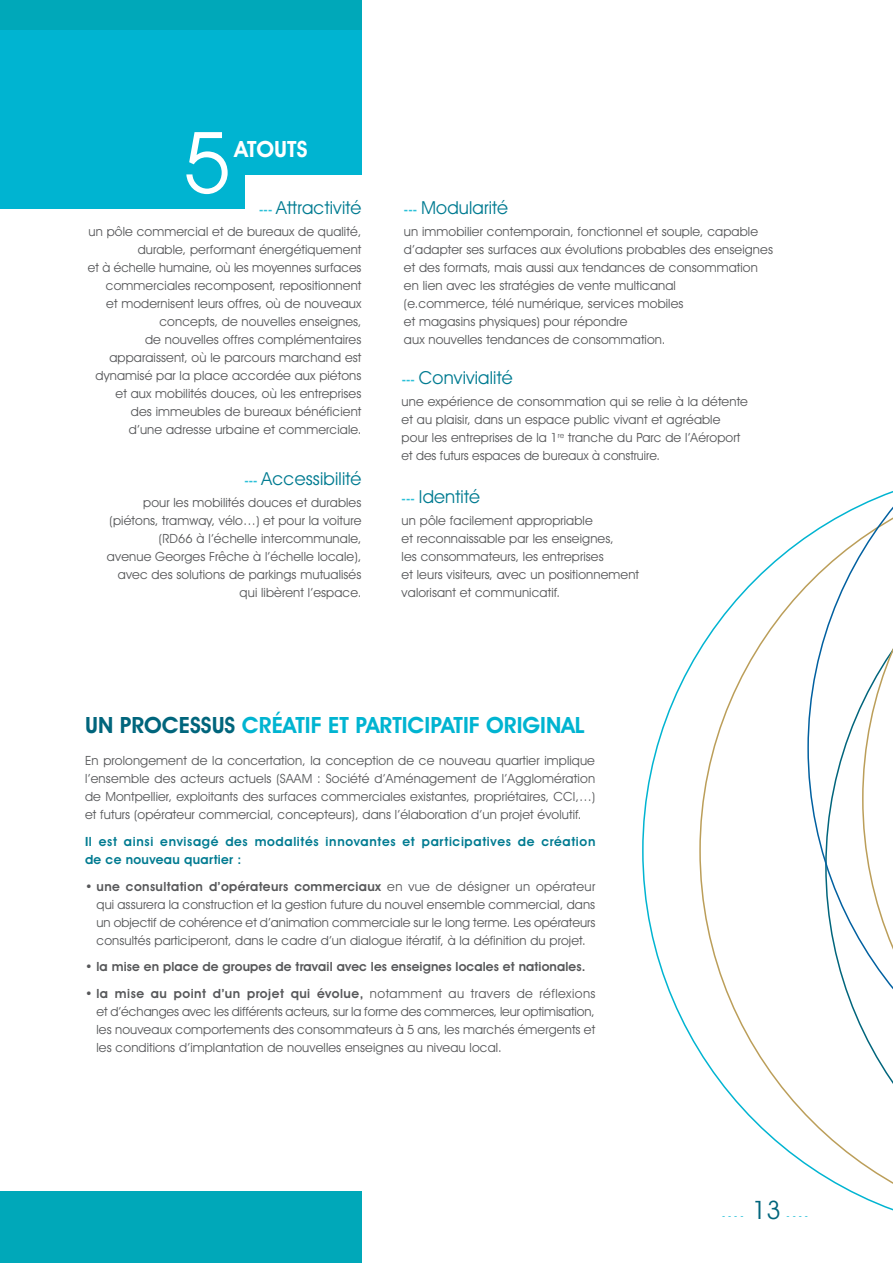
<style>
.page{position:relative;width:893px;height:1263px;background:#fff}
.page>*{position:absolute;margin:0;border:0;box-sizing:border-box;transform-origin:0 0}
.t1{font:85.5px "Avant Garde IT Cby BT";color:#fff}
.t2{font:25.5px "Avant Garde IT Cby BT";color:#00657c}
.t3{font:600 22.5px "Avant Garde IT Cby BT";color:#00b4d1}
.t4{font:600 22.5px "Avant Garde IT Cby BT";color:#fff}
.t5{font:18px "Avant Garde IT Cby BT";letter-spacing:.01em;color:#017b91}
.t6{font:12.75px/18px "Avant Garde IT Cby BT";letter-spacing:.01em;color:#57585a}
.t7{font:600 12.75px/18px "Avant Garde IT Cby BT";letter-spacing:.05em;color:#017b91}
.t8{font:600 12.75px "Avant Garde IT Cby BT";letter-spacing:.01em;color:#57585a}
.t9{font:9.75px "Avant Garde IT Cby BT";color:#00b4d1}
.s1{font-weight:600;font-size:12.75px;color:#2bc0d8}
.s2{color:#00657c}
.s3{font-weight:600}
</style>
<div class="page">
<div style="left:85px;top:0;width:276px;height:174px;background:#00b4d1"></div>
<div style="left:0;top:0;width:245px;height:208px;background:#00b4d1"></div>
<svg style="left:642px;top:650px;width:57px;height:402px"></svg>
<svg style="left:699px;top:535px;width:126px;height:643px"></svg>
<svg style="left:825px;top:1132px;width:68px;height:79px"></svg>
<svg style="left:807px;top:504px;width:55px;height:627px"></svg>
<svg style="left:862px;top:491px;width:31px;height:691px"></svg>
<div style="left:0;top:0;width:361px;height:30px;background:#00a8b9"></div>
<div style="left:0;top:1191px;width:361px;height:72px;background:#00a8b9"></div>
<h1 class="t1" style="left:183px;top:111px;width:50px">5</h1>
<h3 class="t4" style="left:235px;top:136px;width:73px">atouts</h3>
<h3 class="t5" style="left:259px;top:196px;width:104px"><span class="s1">---</span> Attractivité</h3>
<p class="t6" style="left:88px;top:222px;width:275px;text-align:right">un pôle commercial et de bureaux de qualité, durable, performant énergétiquement<br>et à échelle humaine, où les moyennes surfaces commerciales recomposent, repositionnent<br>et modernisent leurs offres, où de nouveaux concepts, de nouvelles enseignes,<br>de nouvelles offres complémentaires apparaissent, où le parcours marchand est dynamisé par la place accordée aux piétons et aux mobilités douces, où les entreprises<br>des immeubles de bureaux bénéficient<br>d’une adresse urbaine et commerciale.</p>
<h3 class="t5" style="left:244px;top:467px;width:119px"><span class="s1">---</span> Accessibilité</h3>
<p class="t6" style="left:107px;top:493px;width:256px;text-align:right">pour les mobilités douces et durables (piétons, tramway, vélo…) et pour la voiture (RD66 à l’échelle intercommunale,<br>avenue Georges Frêche à l’échelle locale), avec des solutions de parkings mutualisés qui libèrent l’espace.</p>
<h3 class="t5" style="left:404px;top:196px;width:106px"><span class="s1">---</span> Modularité</h3>
<p class="t6" style="left:404px;top:222px;width:370px">un immobilier contemporain, fonctionnel et souple, capable d’adapter ses surfaces aux évolutions probables des enseignes et des formats, mais aussi aux tendances de consommation en lien avec les stratégies de vente multicanal<br>(e.commerce, télé numérique, services mobiles<br>et magasins physiques) pour répondre<br>aux nouvelles tendances de consommation.</p>
<h3 class="t5" style="left:402px;top:366px;width:113px"><span class="s1">---</span> Convivialité</h3>
<p class="t6" style="left:402px;top:392px;width:348px">une expérience de consommation qui se relie à la détente et au plaisir, dans un espace public vivant et agréable pour les entreprises de la 1<sup>re</sup> tranche du Parc de l’Aéroport et des futurs espaces de bureaux à construire.</p>
<h3 class="t5" style="left:402px;top:485px;width:80px"><span class="s1">---</span> Identité</h3>
<p class="t6" style="left:402px;top:511px;width:239px">un pôle facilement appropriable<br>et reconnaissable par les enseignes,<br>les consommateurs, les entreprises<br>et leurs visiteurs, avec un positionnement valorisant et communicatif.</p>
<h3 class="t3" style="left:85px;top:711px;width:501px"><span class="s2">Un processus</span> créatif et participatif original</h3>
<p class="t6" style="left:85px;top:752px;width:512px;text-align:justify">En prolongement de la concertation, la conception de ce nouveau quartier implique l’ensemble des acteurs actuels (SAAM : Société d’Aménagement de l’Agglomération de Montpellier, exploitants des surfaces commerciales existantes, propriétaires, CCI,…) et futurs (opérateur commercial, concepteurs), dans l’élaboration d’un projet évolutif.</p>
<p class="t7" style="left:85px;top:832px;width:512px">Il est ainsi envisagé des modalités innovantes et participatives de création de ce nouveau quartier :</p>
<p class="t6" style="left:97px;top:877px;width:500px;text-align:justify;text-indent:-11px"><span class="s3">• une consultation d’opérateurs commerciaux</span> en vue de désigner un opérateur qui assurera la construction et la gestion future du nouvel ensemble commercial, dans un objectif de cohérence et d’animation commerciale sur le long terme. Les opérateurs consultés participeront, dans le cadre d’un dialogue itératif, à la définition du projet.</p>
<p class="t8" style="left:85px;top:959px;width:502px">• la mise en place de groupes de travail avec les enseignes locales et nationales.</p>
<p class="t6" style="left:97px;top:984px;width:500px;text-align:justify;text-indent:-11px"><span class="s3">• la mise au point d’un projet qui évolue,</span> notamment au travers de réflexions et d’échanges avec les différents acteurs, sur la forme des commerces, leur optimisation, les nouveaux comportements des consommateurs à 5 ans, les marchés émergents et les conditions d’implantation de nouvelles enseignes au niveau local.</p>
<p class="t9" style="left:722px;top:1209px;width:23px">----</p>
<h2 class="t2" style="left:752px;top:1194px;width:30px">13</h2>
<p class="t9" style="left:787px;top:1209px;width:23px">----</p>
</div>
